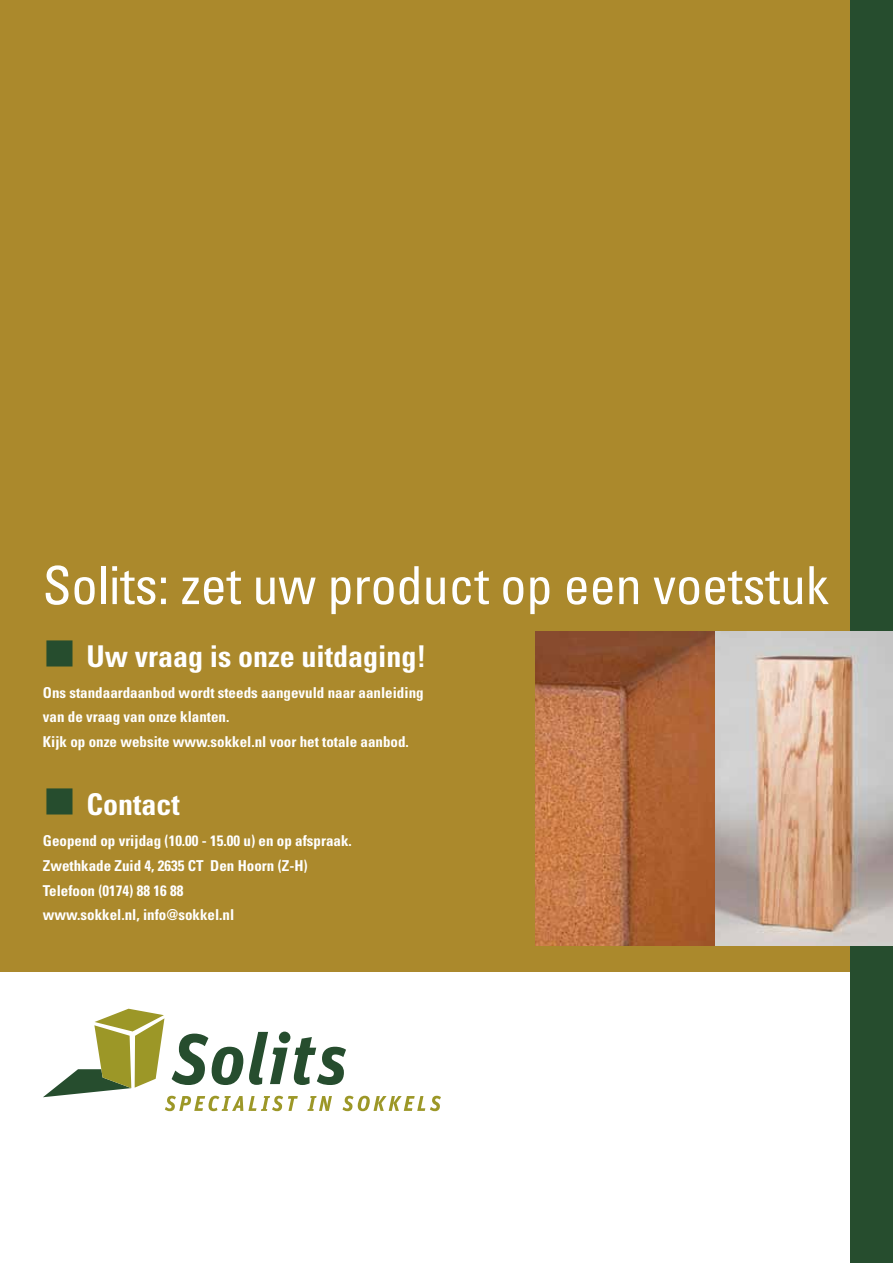
<style>
.page{position:relative;width:893px;height:1263px;background:#fff}
.page>*{position:absolute;margin:0;border:0;box-sizing:border-box;transform-origin:0 0}
.t1{font:condensed 52.5px "Univers";letter-spacing:-.005em;color:#fff}
.t2{font:700 condensed 30px "Univers";color:#fff}
.t3{font:700 condensed 15px/24.8px "Univers";color:#fff}
.s1{color:#264d2e}
</style>
<div class="page">
<div style="left:0;top:0;width:850px;height:972px;background:#ab892c"></div>
<svg style="left:43px;top:1009px;width:398px;height:102px"></svg>
<div style="left:850px;top:0;width:43px;height:1263px;background:#264d2e"></div>
<img style="left:536px;top:631px;width:357px;height:314px">
<h1 class="t1" style="left:43px;top:552px;width:788px">Solits: zet uw product op een voetstuk</h1>
<h2 class="t2" style="left:43px;top:638px;width:385px"><span class="s1">■</span> Uw vraag is onze uitdaging!</h2>
<p class="t3" style="left:43px;top:680px;width:382px">Ons standaardaanbod wordt steeds aangevuld naar aanleiding van de vraag van onze klanten.<br>Kijk op onze website www.sokkel.nl voor het totale aanbod.</p>
<h2 class="t2" style="left:43px;top:786px;width:138px"><span class="s1">■</span> Contact</h2>
<p class="t3" style="left:43px;top:828px;width:311px">Geopend op vrijdag (10.00 - 15.00 u) en op afspraak.<br>Zwethkade Zuid 4, 2635 CT Den Hoorn (Z-H)<br>Telefoon (0174) 88 16 88<br>www.sokkel.nl, info@sokkel.nl</p>
</div>
